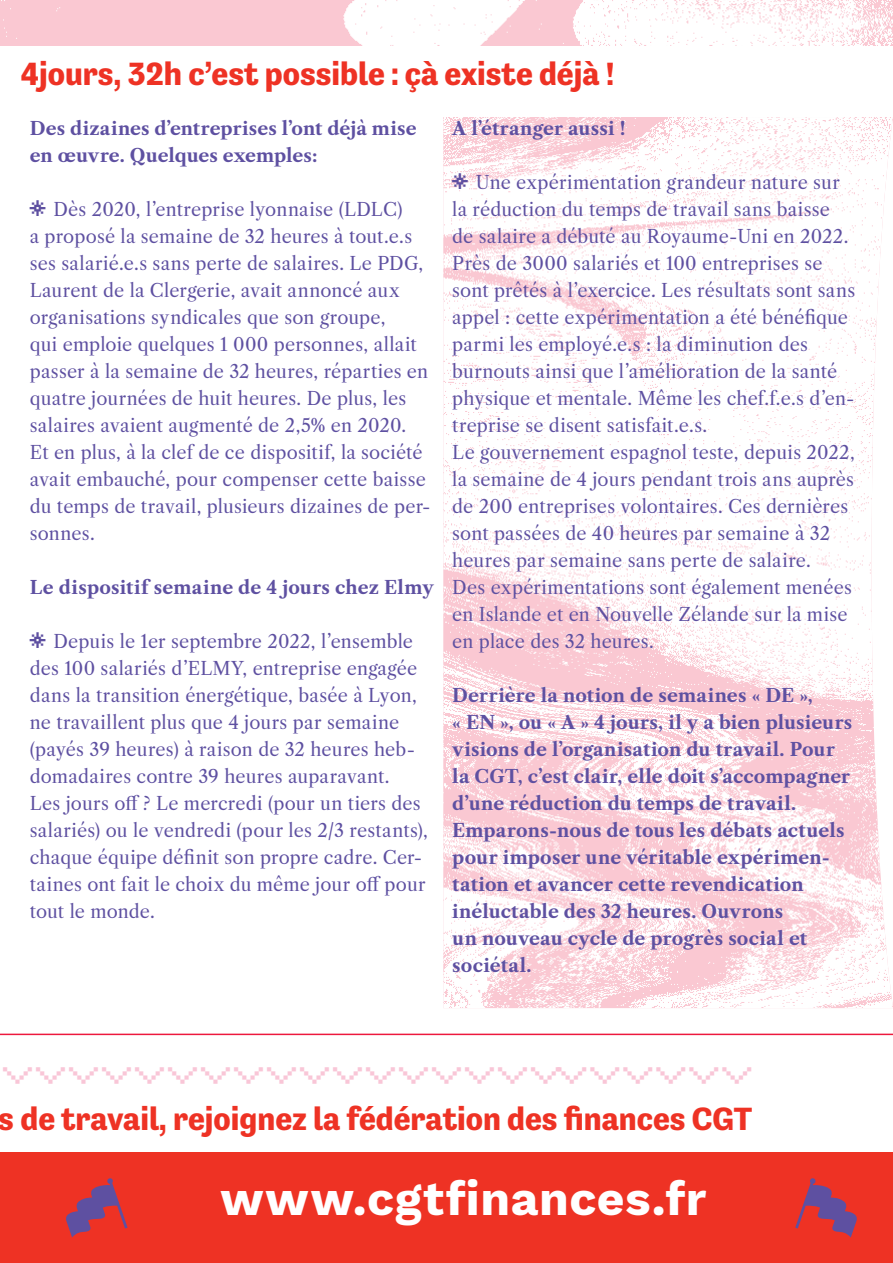
<style>
.page{position:relative;width:893px;height:1263px;background:#fff}
.page>*{position:absolute;margin:0;border:0;box-sizing:border-box;transform-origin:0 0}
.t1{font:700 48px "Work Sans";letter-spacing:.01em;color:#fff}
.t2{font:700 33px "Tenso";color:#ee3224}
.t3{font:33px "Print Char 21";color:#f9c6d7}
.t4{font:18px/27px "Libre Caslon Text";letter-spacing:.01em;color:#5e50a1}
.t5{font:700 18px/27px "Libre Caslon Text";letter-spacing:.005em;color:#5e50a1}
</style>
<div class="page">
<img style="left:443px;top:117px;width:450px;height:891px">
<div style="left:0;top:1152px;width:893px;height:111px;background:#ee3224"></div>
<img style="left:0;top:0;width:893px;height:45px">
<svg style="left:795px;top:1178px;width:62px;height:59px"></svg>
<svg style="left:66px;top:1178px;width:62px;height:59px"></svg>
<hr style="left:0;top:1034px;width:893px;height:1px;background:#ed193d">
<svg style="left:452px;top:173px;width:16px;height:16px"></svg>
<h2 class="t2" style="left:21px;top:55px;width:595px">4jours, 32h c’est possible : çà existe déjà !</h2>
<p class="t5" style="left:30px;top:115px;width:388px">Des dizaines d’entreprises l’ont déjà mise en œuvre. Quelques exemples:</p>
<p class="t4" style="left:30px;top:196px;width:402px;text-indent:24px">Dès 2020, l’entreprise lyonnaise (LDLC)<br>a proposé la semaine de 32 heures à tout.e.s ses salarié.e.s sans perte de salaires. Le PDG, Laurent de la Clergerie, avait annoncé aux organisations syndicales que son groupe,<br>qui emploie quelques 1 000 personnes, allait passer à la semaine de 32 heures, réparties en quatre journées de huit heures. De plus, les salaires avaient augmenté de 2,5% en 2020.<br>Et en plus, à la clef de ce dispositif, la société avait embauché, pour compenser cette baisse du temps de travail, plusieurs dizaines de per&shy;sonnes.</p>
<p class="t5" style="left:30px;top:574px;width:406px">Le dispositif semaine de 4 jours chez Elmy</p>
<p class="t4" style="left:30px;top:628px;width:400px;text-indent:24px">Depuis le 1er septembre 2022, l’ensemble des 100 salariés d’ELMY, entreprise engagée dans la transition énergétique, basée à Lyon, ne travaillent plus que 4 jours par semaine (payés 39 heures) à raison de 32 heures heb&shy;domadaires contre 39 heures auparavant.<br>Les jours off ? Le mercredi (pour un tiers des salariés) ou le vendredi (pour les 2/3 restants), chaque équipe définit son propre cadre. Cer&shy;taines ont fait le choix du même jour off pour tout le monde.</p>
<p class="t5" style="left:452px;top:115px;width:175px">A l’étranger aussi !</p>
<p class="t4" style="left:452px;top:169px;width:404px;text-indent:24px">Une expérimentation grandeur nature sur la réduction du temps de travail sans baisse de salaire a débuté au Royaume-Uni en 2022.<br>Près de 3000 salariés et 100 entreprises se sont prêtés à l’exercice. Les résultats sont sans appel : cette expérimentation a été bénéfique parmi les employé.e.s : la diminution des burnouts ainsi que l’amélioration de la santé physique et mentale. Même les chef.f.e.s d’en&shy;treprise se disent satisfait.e.s.<br>Le gouvernement espagnol teste, depuis 2022, la semaine de 4 jours pendant trois ans auprès de 200 entreprises volontaires. Ces dernières sont passées de 40 heures par semaine à 32 heures par semaine sans perte de salaire.<br>Des expérimentations sont également menées en Islande et en Nouvelle Zélande sur la mise en place des 32 heures.</p>
<p class="t5" style="left:452px;top:682px;width:402px">Derrière la notion de semaines « DE »,<br>« EN », ou « A » 4 jours, il y a bien plusieurs visions de l’organisation du travail. Pour la CGT, c’est clair, elle doit s’accompagner d’une réduction du temps de travail.<br>Emparons-nous de tous les débats actuels pour imposer une véritable expérimen&shy;tation et avancer cette revendication inéluctable des 32 heures. Ouvrons<br>un nouveau cycle de progrès social et sociétal.</p>
<h2 class="t3" style="left:32px;top:1058px;width:30px;rotate:90deg">›</h2>
<h2 class="t3" style="left:65px;top:1058px;width:30px;rotate:90deg">›</h2>
<h2 class="t3" style="left:98px;top:1058px;width:30px;rotate:90deg">›</h2>
<h2 class="t3" style="left:131px;top:1058px;width:30px;rotate:90deg">›</h2>
<h2 class="t3" style="left:164px;top:1058px;width:30px;rotate:90deg">›</h2>
<h2 class="t3" style="left:197px;top:1058px;width:30px;rotate:90deg">›</h2>
<h2 class="t3" style="left:230px;top:1058px;width:30px;rotate:90deg">›</h2>
<h2 class="t3" style="left:263px;top:1058px;width:30px;rotate:90deg">›</h2>
<h2 class="t3" style="left:296px;top:1058px;width:30px;rotate:90deg">›</h2>
<h2 class="t3" style="left:329px;top:1058px;width:30px;rotate:90deg">›</h2>
<h2 class="t3" style="left:362px;top:1058px;width:30px;rotate:90deg">›</h2>
<h2 class="t3" style="left:395px;top:1058px;width:30px;rotate:90deg">›</h2>
<h2 class="t3" style="left:428px;top:1058px;width:30px;rotate:90deg">›</h2>
<h2 class="t3" style="left:461px;top:1058px;width:30px;rotate:90deg">›</h2>
<h2 class="t3" style="left:494px;top:1058px;width:30px;rotate:90deg">›</h2>
<h2 class="t3" style="left:527px;top:1058px;width:30px;rotate:90deg">›</h2>
<h2 class="t3" style="left:560px;top:1058px;width:30px;rotate:90deg">›</h2>
<h2 class="t3" style="left:586px;top:1059px;width:30px;rotate:90deg">›</h2>
<h2 class="t3" style="left:619px;top:1059px;width:30px;rotate:90deg">›</h2>
<h2 class="t3" style="left:652px;top:1059px;width:30px;rotate:90deg">›</h2>
<h2 class="t3" style="left:685px;top:1059px;width:30px;rotate:90deg">›</h2>
<h2 class="t3" style="left:718px;top:1059px;width:30px;rotate:90deg">›</h2>
<h2 class="t3" style="left:751px;top:1059px;width:30px;rotate:90deg">›</h2>
<h2 class="t2" style="left:-1px;top:1100px;width:755px">s de travail, rejoignez la fédération des finances CGT</h2>
<h1 class="t1" style="left:220px;top:1163px;width:488px">www.cgtfinances.fr</h1>
</div>
